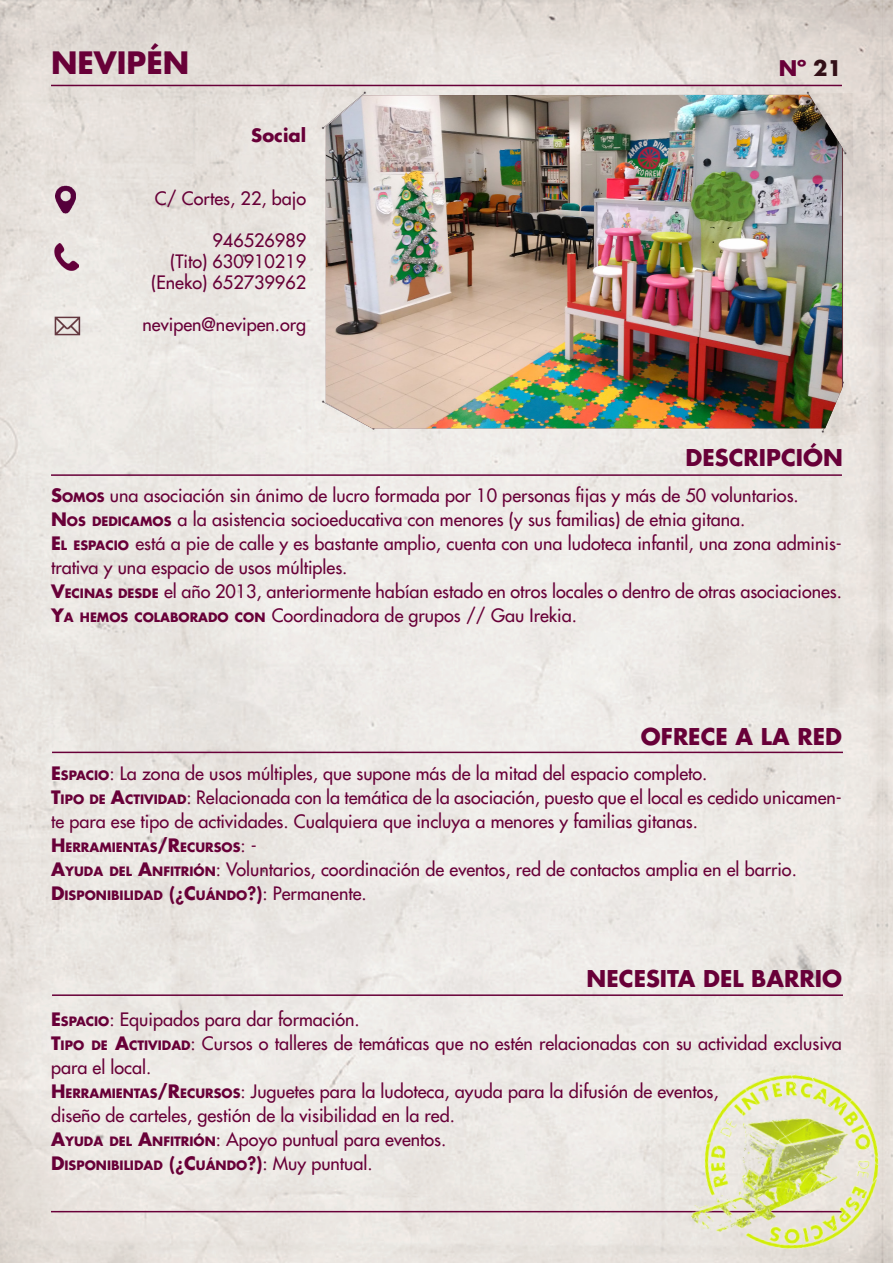
<style>
.page{position:relative;width:893px;height:1263px;background:#fff}
.page>*{position:absolute;margin:0;border:0;box-sizing:border-box;transform-origin:0 0}
.t1{font:700 30px "Futura LT";color:#680038}
.t2{font:700 22.5px "Futura LT";color:#680038}
.t3{font:700 21px "Futura LT";color:#680038}
.t4{font:18px/24px "Futura LT";color:#680038}
.t5{font:700 18px "Futura LT";color:#680038}
.t6{font:700 12.6px "Futura LT";color:#680038}
.s1{color:#331017}
.s2{font-weight:700}
.s3{font-weight:700;font-size:12.6px}
.s4{font-size:18px}
.s5{font-weight:400;font-size:18px}
.s6{font-weight:800;font-size:18px}
</style>
<div class="page">
<img style="left:0;top:0;width:893px;height:1263px">
<img style="left:326px;top:95px;width:516px;height:333px">
<hr style="left:51px;top:85px;width:791px;height:1px;background:#680038">
<hr style="left:51px;top:474px;width:791px;height:2px;background:#680038">
<hr style="left:52px;top:752px;width:791px;height:1px;background:#680038">
<hr style="left:52px;top:994px;width:791px;height:2px;background:#680038">
<hr style="left:51px;top:1211px;width:791px;height:1px;background:#690039">
<img style="left:53px;top:183px;width:28px;height:32px">
<img style="left:688px;top:1062px;width:203px;height:200px">
<img style="left:51px;top:315px;width:32px;height:22px">
<img style="left:52px;top:244px;width:27px;height:26px">
<p class="t1" style="left:51px;top:43px;width:140px">NEVIPÉN</p>
<p class="t5" style="left:251px;top:123px;width:56px">Social</p>
<p class="t4" style="left:155px;top:186px;width:153px">C/ Cortes, 22, bajo</p>
<p class="t4" style="left:213px;top:228px;width:95px">946526989</p>
<p class="t4" style="left:170px;top:249px;width:137px">(Tito) 630910219</p>
<p class="t4" style="left:151px;top:270px;width:156px">(Eneko) 652739962</p>
<p class="t4" style="left:143px;top:312px;width:165px">nevipen@nevipen.org</p>
<p class="t3" style="left:779px;top:54px;width:65px">Nº <span class="s1">21</span></p>
<p class="t2" style="left:686px;top:442px;width:159px">DESCRIPCIÓN</p>
<p class="t4" style="left:51px;top:483px;width:749px"><span class="s2">S</span><span class="s3">OMOS</span> una asociación sin ánimo de lucro formada por 10 personas fijas y más de 50 voluntarios.</p>
<p class="t4" style="left:51px;top:507px;width:696px"><span class="s2">N</span> <span class="s3">OS DEDICAMOS</span> a la asistencia socioeducativa con menores (y sus familias) de etnia gitana.</p>
<p class="t4" style="left:51px;top:531px;width:792px"><span class="s2">E</span><span class="s3">L ESPACIO</span> está a pie de calle y es bastante amplio, cuenta con una ludoteca infantil, una zona adminis&shy;trativa y una espacio de usos múltiples.</p>
<p class="t4" style="left:51px;top:579px;width:792px"><span class="s2">V</span><span class="s3">ECINAS DESDE</span> el año 2013, anteriormente habían estado en otros locales o dentro de otras asociaciones.</p>
<p class="t4" style="left:51px;top:603px;width:527px"><span class="s2">Y</span><span class="s3">A HEMOS COLABORADO CON</span> Coordinadora de grupos // Gau Irekia.</p>
<p class="t2" style="left:641px;top:722px;width:203px">OFRECE A LA RED</p>
<p class="t4" style="left:51px;top:761px;width:658px"><span class="s2">E</span><span class="s3">SPACIO</span>: La zona de usos múltiples, que supone más de la mitad del espacio completo.</p>
<p class="t4" style="left:51px;top:785px;width:792px"><span class="s2">T</span><span class="s3">IPO DE</span> <span class="s2">A</span><span class="s3">CTIVIDAD</span>: Relacionada con la temática de la asociación, puesto que el local es cedido unicamen&shy;te para ese tipo de actividades. Cualquiera que incluya a menores y familias gitanas.</p>
<p class="t6" style="left:51px;top:839px;width:207px"><span class="s4">H</span>ERRAMIENTAS<span class="s4">/R</span>ECURSOS<span class="s5">: -</span></p>
<p class="t4" style="left:51px;top:857px;width:747px"><span class="s2">A</span><span class="s3">YUDA DEL</span> <span class="s2">A</span><span class="s3">NFITRIÓN</span>: Voluntarios, coordinación de eventos, red de contactos amplia en el barrio.</p>
<p class="t6" style="left:51px;top:887px;width:317px"><span class="s4">D</span>ISPONIBILIDAD <span class="s4">(</span><span class="s6">¿</span><span class="s4">C</span>UÁNDO<span class="s6">?</span><span class="s4">)</span><span class="s5">: Permanente.</span></p>
<p class="t2" style="left:587px;top:963px;width:257px">NECESITA DEL BARRIO</p>
<p class="t4" style="left:51px;top:1007px;width:310px"><span class="s2">E</span><span class="s3">SPACIO</span>: Equipados para dar formación.</p>
<p class="t4" style="left:51px;top:1031px;width:792px"><span class="s2">T</span><span class="s3">IPO DE</span> <span class="s2">A</span><span class="s3">CTIVIDAD</span>: Cursos o talleres de temáticas que no estén relacionadas con su actividad exclusiva para el local.</p>
<p class="t4" style="left:51px;top:1079px;width:669px"><span class="s2">H</span><span class="s3">ERRAMIENTAS</span><span class="s2">/R</span><span class="s3">ECURSOS</span>: Juguetes para la ludoteca, ayuda para la difusión de eventos,</p>
<p class="t4" style="left:51px;top:1103px;width:405px">diseño de carteles, gestión de la visibilidad en la red.</p>
<p class="t4" style="left:51px;top:1127px;width:397px"><span class="s2">A</span><span class="s3">YUDA DEL</span> <span class="s2">A</span><span class="s3">NFITRIÓN</span>: Apoyo puntual para eventos.</p>
<p class="t6" style="left:51px;top:1157px;width:323px"><span class="s4">D</span>ISPONIBILIDAD <span class="s4">(</span><span class="s6">¿</span><span class="s4">C</span>UÁNDO<span class="s6">?</span><span class="s4">)</span><span class="s5">: Muy puntual.</span></p>
</div>
